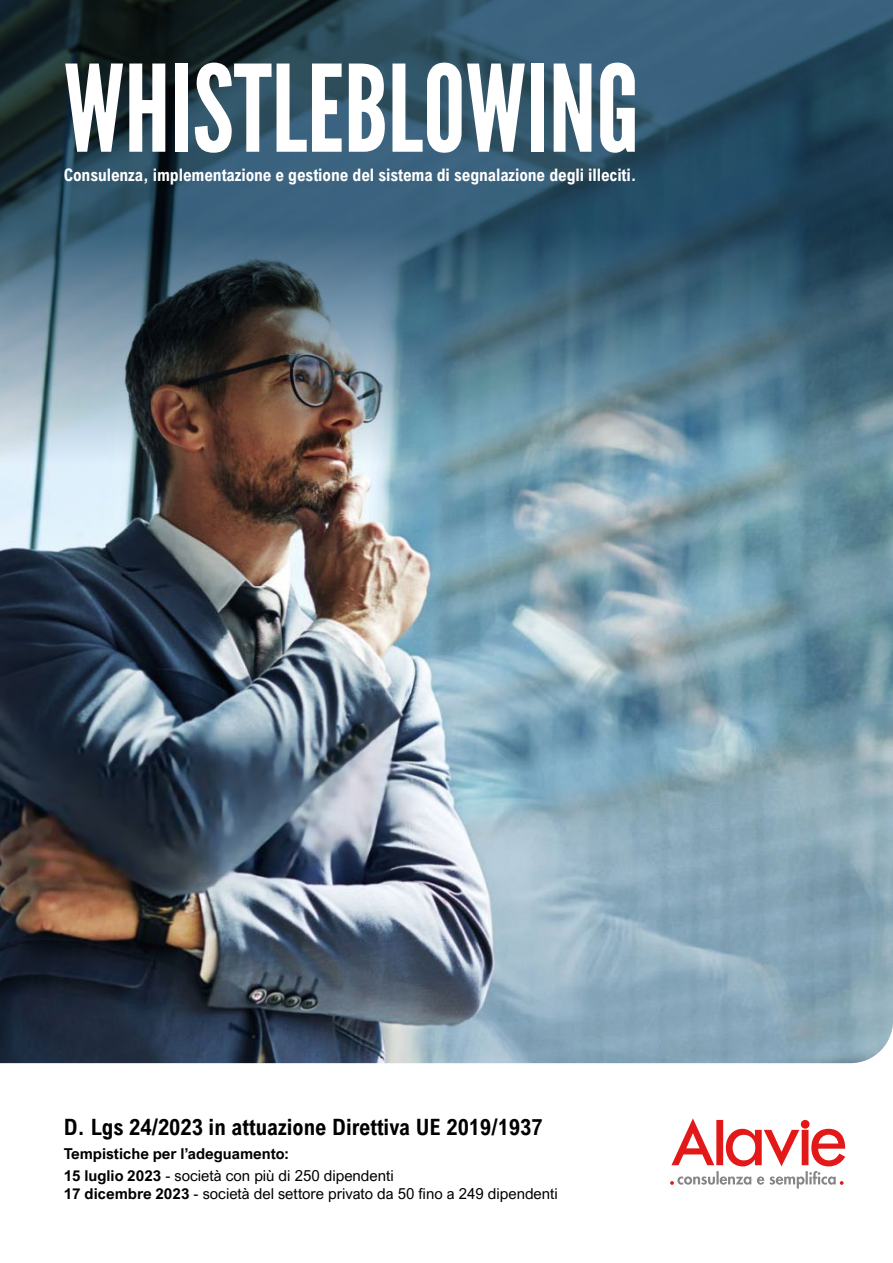
<style>
.page{position:relative;width:893px;height:1263px;background:#fff}
.page>*{position:absolute;margin:0;border:0;box-sizing:border-box;transform-origin:0 0}
.t1{font:120px "League Gothic";color:#fff}
.t2{font:700 22.5px "Arial Nova Cond";color:#000}
.t3{font:700 17.25px "Arial Nova Cond";letter-spacing:-.005em;color:#fff}
.t4{font:700 15px/22.2px "Arial Nova";color:#000}
.t5{font:15px "Arial Nova";color:#000}
.s1{font-weight:400}
.s2{font-weight:700}
</style>
<div class="page">
<img style="left:0;top:462px;width:893px;height:601px">
<svg style="left:0;top:0;width:893px;height:462px;background:#415e6f"></svg>
<svg style="left:670px;top:1118px;width:175px;height:70px"></svg>
<h1 class="t1" style="left:64px;top:38px;width:577px">WHISTLEBLOWING</h1>
<p class="t3" style="left:64px;top:164px;width:574px">Consulenza, implementazione e gestione del sistema di segnalazione degli illeciti.</p>
<h2 class="t2" style="left:64px;top:1113px;width:480px">D. Lgs 24/2023 in attuazione Direttiva UE 2019/1937</h2>
<p class="t4" style="left:64px;top:1142px;width:331px">Tempistiche per l’adeguamento:<br>15 luglio 2023 <span class="s1">- società con più di 250 dipendenti</span></p>
<p class="t5" style="left:64px;top:1185px;width:496px"><span class="s2">17 dicembre 2023</span> - società del settore privato da 50 fino a 249 dipendenti</p>
</div>
